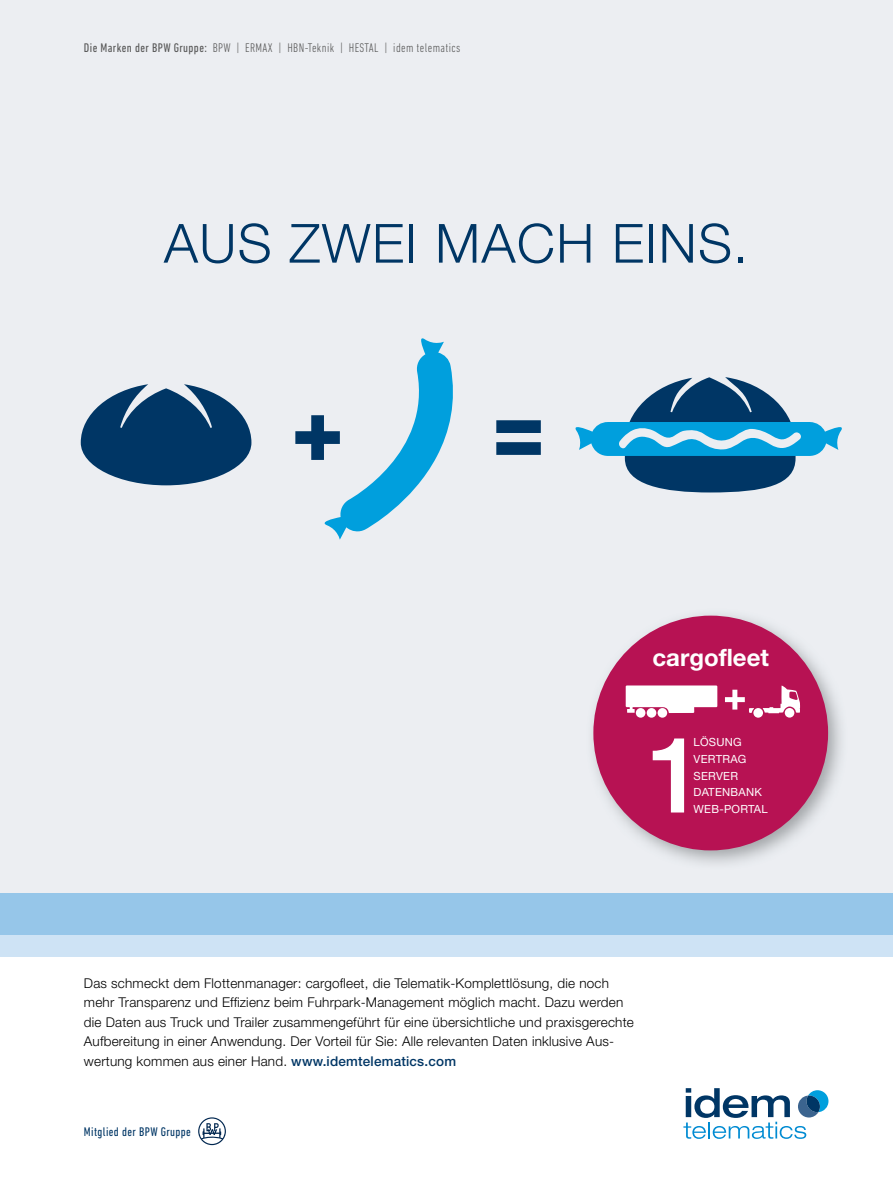
<style>
.page{position:relative;width:893px;height:1191px;background:#fff}
.page>*{position:absolute;margin:0;border:0;box-sizing:border-box;transform-origin:0 0}
.t1{font:300 54px "Helvetica Neue LT Std";letter-spacing:.025em;color:#003665}
.t2{font:700 24px "Helvetica Neue LT Std";color:#fff}
.t3{font:300 13.5px/19.5px "Helvetica Neue LT Std";letter-spacing:.015em;color:#000}
.t4{font:300 condensed 12.75px "DIN Next LT Pro";letter-spacing:.03em;color:#565656}
.t5{font:condensed 12.75px "DIN Next LT Pro";letter-spacing:.03em;color:#003665}
.t6{font:11.25px/16.5px "Helvetica Neue LT Std";letter-spacing:.025em;color:#fff}
.s1{font-weight:400}
.s2{font-weight:500;color:#003665}
</style>
<div class="page">
<div style="left:0;top:0;width:893px;height:956px;background:#eceef2"></div>
<div style="left:0;top:893px;width:893px;height:42px;background:#96c6e9"></div>
<div style="left:0;top:935px;width:893px;height:21px;background:#cee3f5"></div>
<svg style="left:683px;top:1088px;width:145px;height:50px"></svg>
<svg style="left:198px;top:1117px;width:28px;height:28px"></svg>
<svg style="left:81px;top:384px;width:170px;height:101px"></svg>
<svg style="left:496px;top:420px;width:45px;height:35px"></svg>
<svg style="left:575px;top:377px;width:267px;height:115px"></svg>
<svg style="left:295px;top:338px;width:158px;height:202px"></svg>
<img style="left:592px;top:615px;width:250px;height:249px">
<div style="left:593px;top:615px;width:235px;height:235px;background:#b71253;border-radius:50%"></div>
<svg style="left:626px;top:685px;width:91px;height:32px;background:#f1d2de"></svg>
<svg style="left:725px;top:685px;width:75px;height:32px"></svg>
<svg style="left:653px;top:738px;width:31px;height:74px"></svg>
<p class="t4" style="left:84px;top:40px;width:378px"><span class="s1">Die Marken der BPW Gruppe:</span> BPW | ERMAX | HBN-Teknik | HESTAL | idem telematics</p>
<h1 class="t1" style="left:164px;top:210px;width:586px">AUS ZWEI MACH EINS.</h1>
<h2 class="t2" style="left:652px;top:643px;width:118px">cargofleet</h2>
<p class="t6" style="left:694px;top:734px;width:76px">LÖSUNG<br>VERTRAG<br>SERVER<br>DATENBANK<br>WEB-PORTAL</p>
<p class="t3" style="left:84px;top:972px;width:551px">Das schmeckt dem Flottenmanager: cargofleet, die Telematik-Komplettlösung, die noch mehr Transparenz und Effizienz beim Fuhrpark-Management möglich macht. Dazu werden die Daten aus Truck und Trailer zusammengeführt für eine übersichtliche und praxisgerechte Aufbereitung in einer Anwendung. Der Vorteil für Sie: Alle relevanten Daten inklusive Aus&shy;wertung kommen aus einer Hand. <span class="s2">www.idemtelematics.com</span></p>
<p class="t5" style="left:84px;top:1124px;width:109px">Mitglied der BPW Gruppe</p>
</div>
